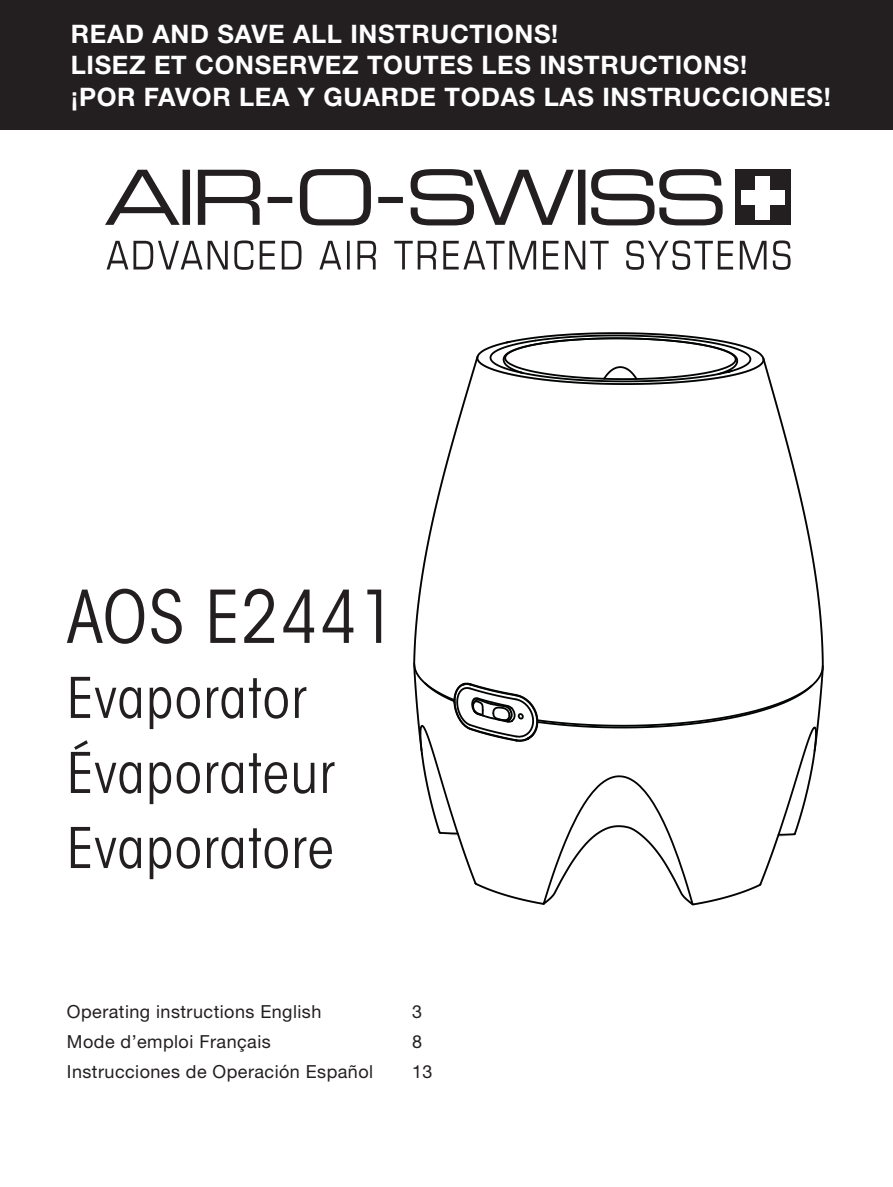
<style>
.page{position:relative;width:893px;height:1187px;background:#fff}
.page>*{position:absolute;margin:0;border:0;box-sizing:border-box;transform-origin:0 0}
.t1{font:condensed 72px "ITC Avant Garde Std";letter-spacing:.025em;color:#231f20}
.t2{font:condensed 55.5px/75px "ITC Avant Garde Std";letter-spacing:.025em;color:#231f20}
.t3{font:700 25.5px/31.5px "Helvetica Neue LT Std";letter-spacing:.025em;color:#fff}
.t4{font:18px "Helvetica Neue LT Std";letter-spacing:.025em;color:#231f20}
.s1{font-family:"Helvetica Neue LT Pro";font-stretch:condensed}
</style>
<div class="page">
<svg style="left:105px;top:170px;width:75px;height:55px"></svg>
<div style="left:183px;top:170px;width:7px;height:55px;background:#231f20"></div>
<svg style="left:198px;top:170px;width:62px;height:55px"></svg>
<div style="left:268px;top:197px;width:24px;height:6px;background:#231f20"></div>
<svg style="left:300px;top:169px;width:71px;height:56px"></svg>
<div style="left:378px;top:197px;width:25px;height:6px;background:#231f20"></div>
<svg style="left:411px;top:169px;width:163px;height:56px"></svg>
<div style="left:578px;top:170px;width:7px;height:55px;background:#231f20"></div>
<svg style="left:591px;top:169px;width:132px;height:56px"></svg>
<svg style="left:107px;top:241px;width:121px;height:28px"></svg>
<svg style="left:234px;top:240px;width:19px;height:30px"></svg>
<svg style="left:260px;top:241px;width:15px;height:28px"></svg>
<svg style="left:282px;top:241px;width:19px;height:28px"></svg>
<svg style="left:319px;top:241px;width:22px;height:28px"></svg>
<hr style="left:347px;top:241px;width:3px;height:28px;background:#231f20">
<svg style="left:357px;top:241px;width:19px;height:28px"></svg>
<svg style="left:394px;top:241px;width:42px;height:28px"></svg>
<svg style="left:443px;top:241px;width:93px;height:28px"></svg>
<svg style="left:543px;top:241px;width:15px;height:28px"></svg>
<svg style="left:565px;top:241px;width:44px;height:28px"></svg>
<svg style="left:626px;top:240px;width:107px;height:30px"></svg>
<svg style="left:740px;top:241px;width:26px;height:28px"></svg>
<svg style="left:773px;top:240px;width:18px;height:30px"></svg>
<div style="left:735px;top:170px;width:55px;height:55px;background:#231f20"></div>
<div style="left:741px;top:190px;width:43px;height:15px;background:#fff"></div>
<div style="left:755px;top:176px;width:15px;height:43px;background:#fff"></div>
<svg style="left:413px;top:332px;width:411px;height:574px"></svg>
<div style="left:0;top:0;width:893px;height:129px;background:#231f20"></div>
<p class="t3" style="left:71px;top:17px;width:761px">READ AND SAVE ALL INSTRUCTIONS!<br>LISEZ ET CONSERVEZ TOUTES LES INSTRUCTIONS!<br><span class="s1">¡</span>POR FAVOR LEA Y GUARDE TODAS LAS INSTRUCCIONES!</p>
<h1 class="t1" style="left:67px;top:573px;width:331px">AOS E2441</h1>
<h2 class="t2" style="left:67px;top:660px;width:269px">Evaporator<br>Évaporateur<br>Evaporatore</h2>
<p class="t4" style="left:67px;top:1000px;width:256px">Operating instructions English</p>
<p class="t4" style="left:412px;top:1000px;width:12px">3</p>
<p class="t4" style="left:67px;top:1030px;width:205px">Mode d’emploi Français</p>
<p class="t4" style="left:412px;top:1030px;width:12px">8</p>
<p class="t4" style="left:67px;top:1060px;width:308px">Instrucciones de Operación Español</p>
<p class="t4" style="left:412px;top:1060px;width:22px">13</p>
</div>
